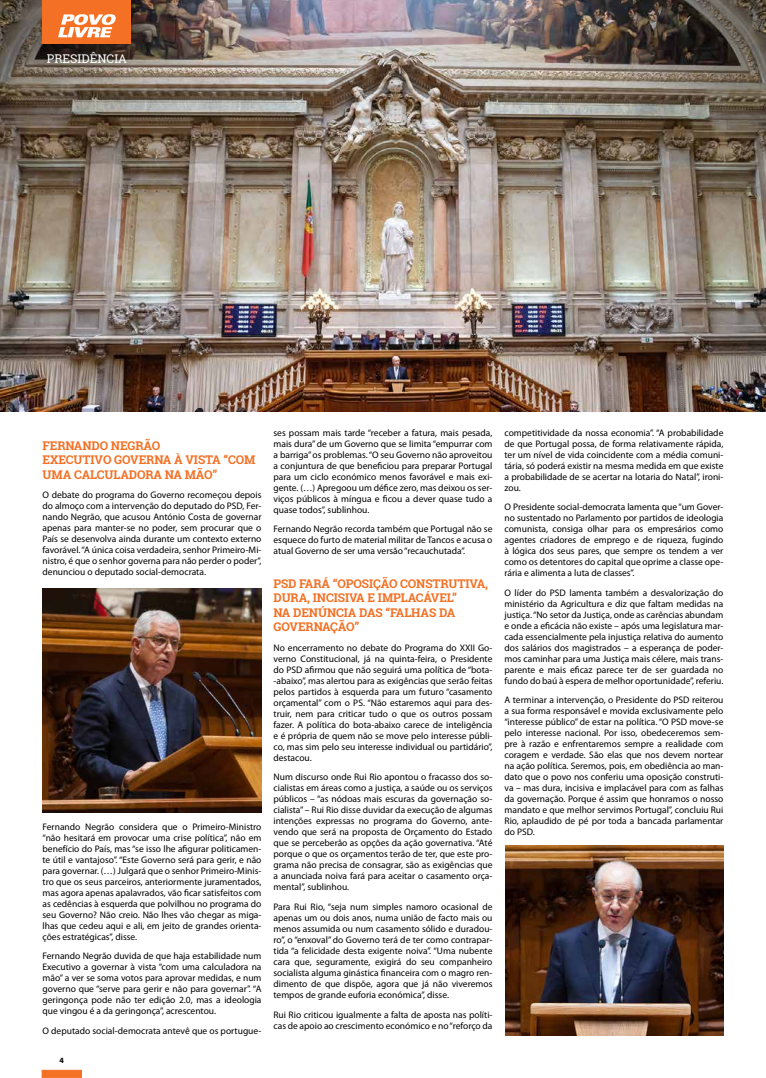
<style>
.page{position:relative;width:766px;height:1078px;background:#fff}
.page>*{position:absolute;margin:0;border:0;box-sizing:border-box;transform-origin:0 0}
.t1{font:700 12px/14.4px "Roboto Slab";letter-spacing:-.01em;color:#f37024}
.t2{font:12px "Roboto Slab";color:#fff}
.t3{font:9.5px/11px "Myriad Pro";color:#000;text-align:justify}
.t4{font:700 8px "Myriad Pro";color:#000}
</style>
<div class="page">
<div style="left:42px;top:1069px;width:40px;height:8px;background:#f37024;border:1px solid #f37024"></div>
<img style="left:0;top:0;width:765px;height:411px">
<div style="left:43px;top:0;width:88px;height:44px;background:#f37024"></div>
<svg style="left:58px;top:14px;width:58px;height:23px"></svg>
<img style="left:42px;top:588px;width:220px;height:223px">
<img style="left:505px;top:845px;width:218px;height:190px">
<p class="t2" style="left:47px;top:51px;width:82px">PRESIDÊNCIA</p>
<p class="t1" style="left:43px;top:438px;width:214px">FERNANDO NEGRÃO<br>EXECUTIVO GOVERNA À VISTA “COM<br>UMA CALCULADORA NA MÃO”</p>
<p class="t3" style="left:43px;top:489px;width:220px">O debate do programa do Governo recomeçou depois do almoço com a intervenção do deputado do PSD, Fer&shy;nando Negrão, que acusou António Costa de governar apenas para manter-se no poder, sem procurar que o País se desenvolva ainda durante um contexto externo favorável. “A única coisa verdadeira, senhor Primeiro-Mi&shy;nistro, é que o senhor governa para não perder o poder”, denunciou o deputado social-democrata.</p>
<p class="t3" style="left:43px;top:820px;width:220px">Fernando Negrão considera que o Primeiro-Ministro “não hesitará em provocar uma crise política”, não em benefício do País, mas “se isso lhe afigurar politicamen&shy;te útil e vantajoso”. “Este Governo será para gerir, e não para governar. (…) Julgará que o senhor Primeiro-Minis&shy;tro que os seus parceiros, anteriormente juramentados, mas agora apenas apalavrados, vão ficar satisfeitos com as cedências à esquerda que polvilhou no programa do seu Governo? Não creio. Não lhes vão chegar as miga&shy;lhas que cedeu aqui e ali, em jeito de grandes orienta&shy;ções estratégicas”, disse.</p>
<p class="t3" style="left:43px;top:950px;width:220px">Fernando Negrão duvida de que haja estabilidade num Executivo a governar à vista “com uma calculadora na mão” a ver se soma votos para aprovar medidas, e num governo que “serve para gerir e não para governar”. “A geringonça pode não ter edição 2.0, mas a ideologia que vingou é a da geringonça”, acrescentou.</p>
<p class="t3" style="left:43px;top:1024px;width:220px">O deputado social-democrata antevê que os portugue-</p>
<p class="t4" style="left:60px;top:1054px;width:6px">4</p>
<p class="t3" style="left:273px;top:426px;width:220px">ses possam mais tarde “receber a fatura, mais pesada, mais dura” de um Governo que se limita “empurrar com a barriga” os problemas. “O seu Governo não aproveitou a conjuntura de que beneficiou para preparar Portugal para um ciclo económico menos favorável e mais exi&shy;gente. (…) Apregoou um défice zero, mas deixou os ser&shy;viços públicos à míngua e ficou a dever quase tudo a quase todos”, sublinhou.</p>
<p class="t3" style="left:273px;top:523px;width:220px">Fernando Negrão recorda também que Portugal não se esquece do furto de material militar de Tancos e acusa o atual Governo de ser uma versão “recauchutada”.</p>
<p class="t1" style="left:273px;top:576px;width:216px">PSD FARÁ “OPOSIÇÃO CONSTRUTIVA,<br>DURA, INCISIVA E IMPLACÁVEL”<br>NA DENÚNCIA DAS “FALHAS DA<br>GOVERNAÇÃO”</p>
<p class="t3" style="left:273px;top:641px;width:220px">No encerramento no debate do Programa do XXII Go&shy;verno Constitucional, já na quinta-feira, o Presidente do PSD afirmou que não seguirá uma política de “bota--abaixo”, mas alertou para as exigências que serão feitas pelos partidos à esquerda para um futuro “casamento orçamental” com o PS. “Não estaremos aqui para des&shy;truir, nem para criticar tudo o que os outros possam fazer. A política do bota-abaixo carece de inteligência e é própria de quem não se move pelo interesse públi&shy;co, mas sim pelo seu interesse individual ou partidário”, destacou.</p>
<p class="t3" style="left:273px;top:771px;width:220px">Num discurso onde Rui Rio apontou o fracasso dos so&shy;cialistas em áreas como a justiça, a saúde ou os serviços públicos – “as nódoas mais escuras da governação so&shy;cialista” – Rui Rio disse duvidar da execução de algumas intenções expressas no programa do Governo, ante&shy;vendo que será na proposta de Orçamento do Estado que se perceberão as opções da ação governativa. “Até porque o que os orçamentos terão de ter, que este pro&shy;grama não precisa de consagrar, são as exigências que a anunciada noiva fará para aceitar o casamento orça&shy;mental”, sublinhou.</p>
<p class="t3" style="left:273px;top:900px;width:220px">Para Rui Rio, “seja num simples namoro ocasional de apenas um ou dois anos, numa união de facto mais ou menos assumida ou num casamento sólido e duradou&shy;ro”, o “enxoval” do Governo terá de ter como contrapar&shy;tida “a felicidade desta exigente noiva”. “Uma nubente cara que, seguramente, exigirá do seu companheiro socialista alguma ginástica financeira com o magro ren&shy;dimento de que dispõe, agora que já não viveremos tempos de grande euforia económica”, disse.</p>
<p class="t3" style="left:273px;top:1008px;width:220px">Rui Rio criticou igualmente a falta de aposta nas políti&shy;cas de apoio ao crescimento económico e no “reforço da</p>
<p class="t3" style="left:504px;top:426px;width:220px">competitividade da nossa economia”. “A probabilidade de que Portugal possa, de forma relativamente rápida, ter um nível de vida coincidente com a média comuni&shy;tária, só poderá existir na mesma medida em que existe a probabilidade de se acertar na lotaria do Natal”, ironi&shy;zou.</p>
<p class="t3" style="left:504px;top:501px;width:220px">O Presidente social-democrata lamenta que “um Gover&shy;no sustentado no Parlamento por partidos de ideologia comunista, consiga olhar para os empresários como agentes criadores de emprego e de riqueza, fugindo à lógica dos seus pares, que sempre os tendem a ver como os detentores do capital que oprime a classe ope&shy;rária e alimenta a luta de classes”.</p>
<p class="t3" style="left:504px;top:586px;width:220px">O líder do PSD lamenta também a desvalorização do ministério da Agricultura e diz que faltam medidas na justiça. “No setor da Justiça, onde as carências abundam e onde a eficácia não existe – após uma legislatura mar&shy;cada essencialmente pela injustiça relativa do aumento dos salários dos magistrados – a esperança de poder&shy;mos caminhar para uma Justiça mais célere, mais trans&shy;parente e mais eficaz parece ter de ser guardada no fundo do baú à espera de melhor oportunidade”, referiu.</p>
<p class="t3" style="left:504px;top:694px;width:220px">A terminar a intervenção, o Presidente do PSD reiterou a sua forma responsável e movida exclusivamente pelo “interesse público” de estar na política. “O PSD move-se pelo interesse nacional. Por isso, obedeceremos sem&shy;pre à razão e enfrentaremos sempre a realidade com coragem e verdade. São elas que nos devem nortear na ação política. Seremos, pois, em obediência ao man&shy;dato que o povo nos conferiu uma oposição construti&shy;va – mas dura, incisiva e implacável para com as falhas da governação. Porque é assim que honramos o nosso mandato e que melhor servimos Portugal”, concluiu Rui Rio, aplaudido de pé por toda a bancada parlamentar do PSD.</p>
</div>
